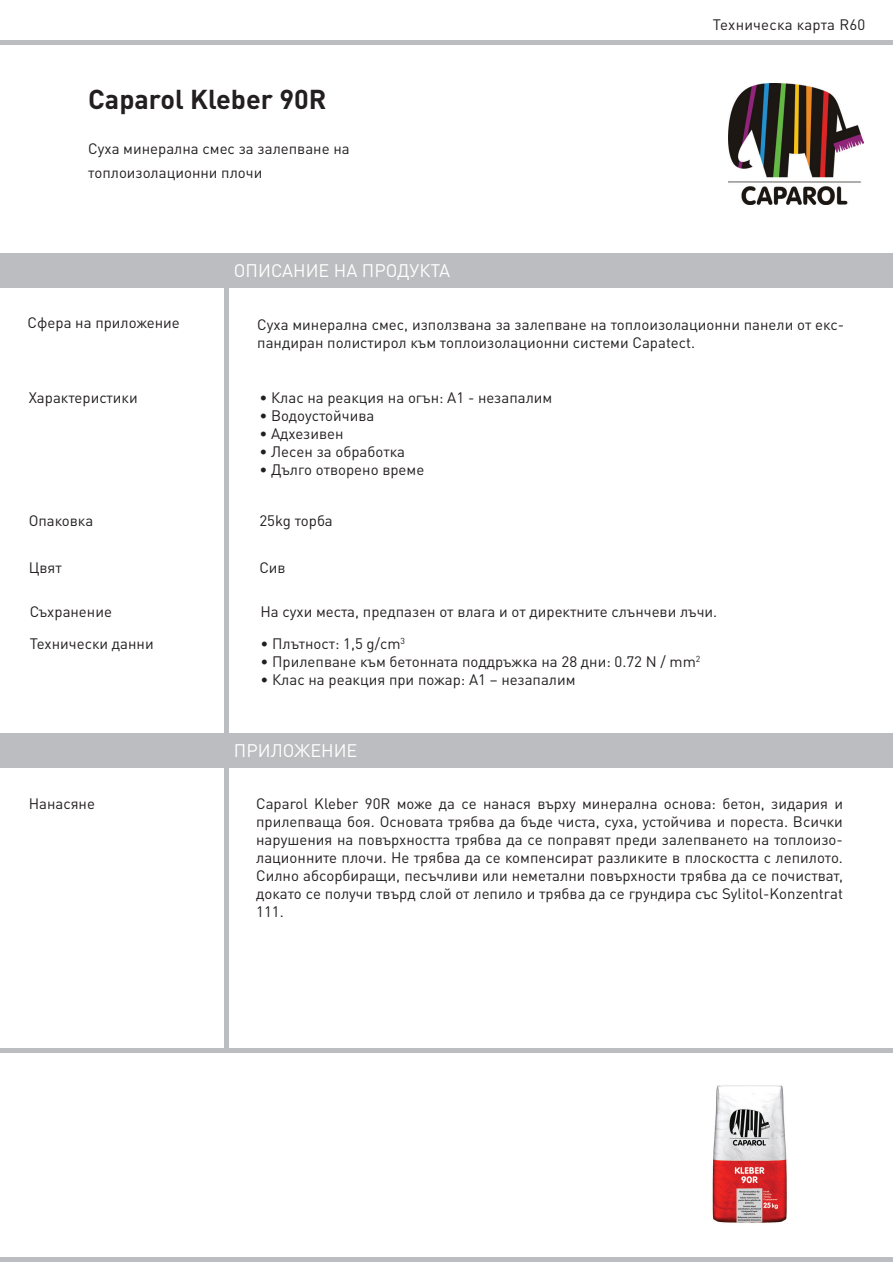
<style>
.page{position:relative;width:893px;height:1263px;background:#fff}
.page>*{position:absolute;margin:0;border:0;box-sizing:border-box;transform-origin:0 0}
.t1{font:700 27px "DIN Pro";color:#231f20}
.t2{font:18px "DIN Pro";color:#fff}
.t3{font:15px/18px "DIN Pro";color:#231f20}
</style>
<div class="page">
<div style="left:0;top:40px;width:893px;height:5px;background:#bcbdc0"></div>
<div style="left:0;top:253px;width:893px;height:35px;background:#bcbdc0"></div>
<img style="left:728px;top:84px;width:135px;height:120px">
<div style="left:224px;top:261px;width:5px;height:790px;background:#bcbdc0"></div>
<div style="left:0;top:1048px;width:893px;height:5px;background:#bcbdc0"></div>
<hr style="left:0;top:1258px;width:893px;height:4px;background:#bcbdc0">
<img style="left:712px;top:1085px;width:75px;height:138px">
<div style="left:0;top:733px;width:893px;height:35px;background:#bcbdc0"></div>
<h1 class="t1" style="left:88px;top:80px;width:240px">Caparol Kleber 90R</h1>
<p class="t3" style="left:88px;top:136px;width:263px;line-height:24px">Суха минерална смес за залепване на топлоизолационни плочи</p>
<p class="t2" style="left:234px;top:258px;width:218px">ОПИСАНИЕ НА ПРОДУКТА</p>
<p class="t3" style="left:713px;top:14px;width:154px">Техническа карта R60</p>
<p class="t3" style="left:28px;top:313px;width:154px">Сфера на приложение</p>
<p class="t3" style="left:257px;top:315px;width:588px">Суха минерална смес, използвана за залепване на топлоизолационни панели от екс&shy;пандиран полистирол към топлоизолационни системи Capatect.</p>
<p class="t3" style="left:29px;top:388px;width:110px">Характеристики</p>
<p class="t3" style="left:259px;top:388px;width:294px">• Клас на реакция на огън: А1 - незапалим</p>
<p class="t3" style="left:259px;top:406px;width:117px">• Водоустойчива</p>
<p class="t3" style="left:259px;top:424px;width:86px">• Адхезивен</p>
<p class="t3" style="left:259px;top:442px;width:147px">• Лесен за обработка</p>
<p class="t3" style="left:259px;top:460px;width:166px">• Дълго отворено време</p>
<p class="t3" style="left:29px;top:511px;width:66px">Опаковка</p>
<p class="t3" style="left:259px;top:511px;width:75px">25kg торба</p>
<p class="t3" style="left:29px;top:558px;width:35px">Цвят</p>
<p class="t3" style="left:259px;top:558px;width:28px">Сив</p>
<p class="t3" style="left:30px;top:602px;width:84px">Съхранение</p>
<p class="t3" style="left:260px;top:602px;width:458px">На сухи места, предпазен от влага и от директните слънчеви лъчи.</p>
<p class="t3" style="left:30px;top:634px;width:125px">Технически данни</p>
<p class="t3" style="left:260px;top:634px;width:146px">• Плътност: 1,5 g/cm<sup>3</sup></p>
<p class="t3" style="left:260px;top:652px;width:442px">• Прилепване към бетонната поддръжка на 28 дни: 0.72 N / mm<sup>2</sup></p>
<p class="t3" style="left:260px;top:670px;width:317px">• Клас на реакция при пожар: А1 – незапалим</p>
<p class="t2" style="left:234px;top:738px;width:125px">ПРИЛОЖЕНИЕ</p>
<p class="t3" style="left:29px;top:794px;width:68px">Нанасяне</p>
<p class="t3" style="left:256px;top:794px;width:588px;text-align:justify">Caparol Kleber 90R може да се нанася върху минерална основа: бетон, зидария и прилепваща боя. Основата трябва да бъде чиста, суха, устойчива и пореста. Всички нарушения на повърхността трябва да се поправят преди залепването на топлоизо&shy;лационните плочи. Не трябва да се компенсират разликите в плоскостта с лепилото.<br>Силно абсорбиращи, песъчливи или неметални повърхности трябва да се почистват, докато се получи твърд слой от лепило и трябва да се грундира със Sylitol-Konzentrat 111.</p>
</div>
